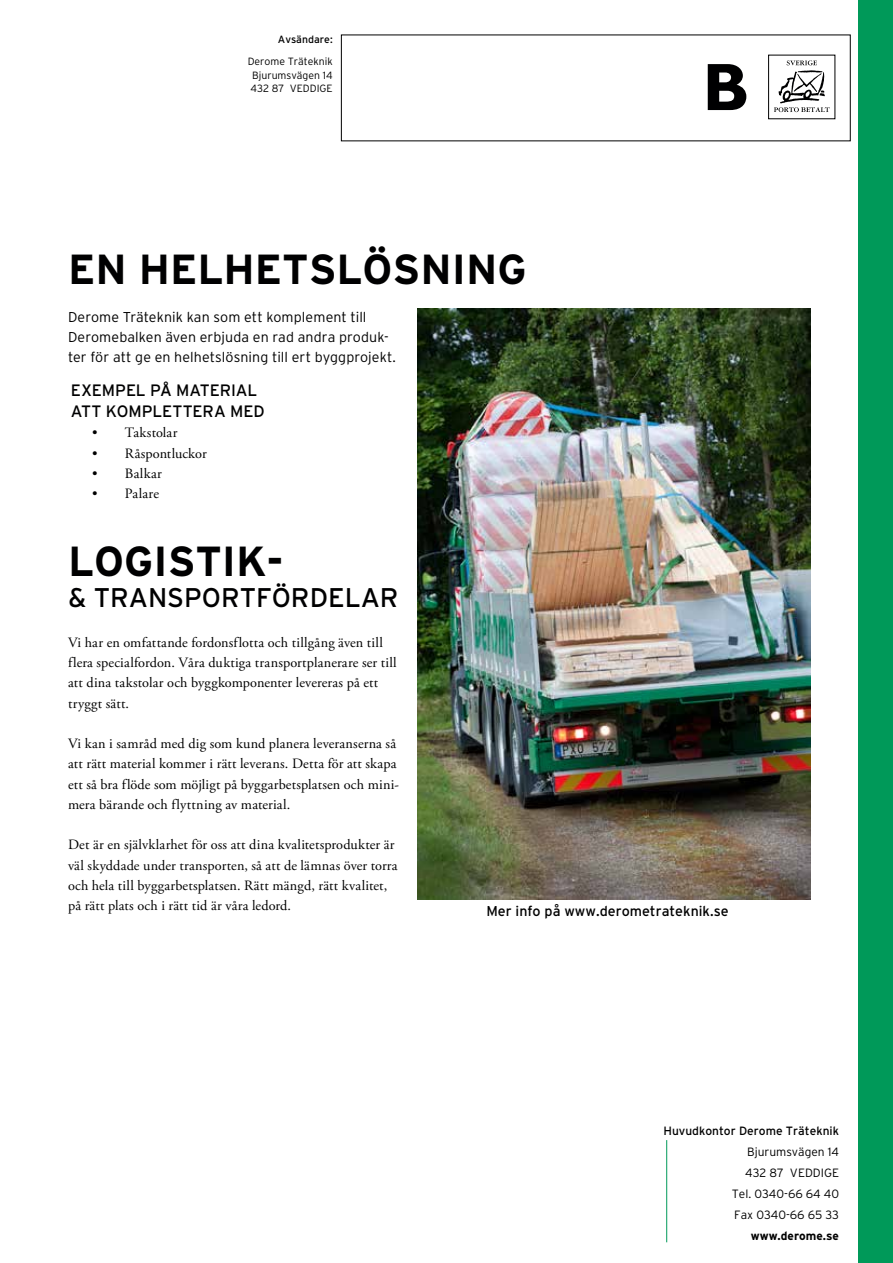
<style>
.page{position:relative;width:893px;height:1263px;background:#fff}
.page>*{position:absolute;margin:0;border:0;box-sizing:border-box;transform-origin:0 0}
.t1{font:700 42px "Interstate";color:#000001}
.t2{font:27px "Interstate";color:#000001}
.t3{font:16.5px/21px "Interstate";letter-spacing:-.005em;color:#000001}
.t4{font:14.25px/20.2px "Adobe Garamond Pro";letter-spacing:.01em;color:#000001}
.t5{font:300 14.25px/20.2px "Interstate";letter-spacing:.005em;color:#000001}
.t6{font:14.25px "Interstate";color:#000001}
.t7{font:300 12px/21px "Interstate";color:#000001;text-align:right}
.t8{font:12px "Interstate";color:#000001}
.t9{font:700 12px "Interstate";color:#000001}
.t10{font:300 10.5px/13.5px "Interstate";color:#000001;text-align:justify}
.t11{font:10.5px "Interstate";color:#000001}
</style>
<div class="page">
<hr style="left:666px;top:1140px;width:1px;height:102px;background:#009959">
<div style="left:859px;top:0;width:34px;height:1263px;background:#009959"></div>
<svg style="left:774px;top:61px;width:56px;height:51px"></svg>
<svg style="left:708px;top:64px;width:38px;height:46px"></svg>
<img style="left:417px;top:308px;width:394px;height:591px">
<p class="t11" style="left:278px;top:34px;width:56px">Avsändare:</p>
<p class="t10" style="left:248px;top:55px;width:86px">Derome Träteknik Bjurumsvägen 14<br>432 87 VEDDIGE</p>
<h1 class="t1" style="left:68px;top:246px;width:460px">EN HELHETSLÖSNING</h1>
<p class="t5" style="left:68px;top:306px;width:329px">Derome Träteknik kan som ett komplement till<br>Deromebalken även erbjuda en rad andra produk&shy;ter för att ge en helhetslösning till ert byggprojekt.</p>
<p class="t3" style="left:71px;top:380px;width:195px">EXEMPEL PÅ MATERIAL<br>ATT KOMPLETTERA MED</p>
<p class="t4" style="left:92px;top:423px;width:87px">• Takstolar</p>
<p class="t4" style="left:92px;top:443px;width:116px">• Råspontluckor</p>
<p class="t4" style="left:92px;top:464px;width:71px">• Balkar</p>
<p class="t4" style="left:92px;top:484px;width:68px">• Palare</p>
<h1 class="t1" style="left:68px;top:538px;width:217px">LOGISTIK-</h1>
<h2 class="t2" style="left:68px;top:582px;width:332px">&amp; TRANSPORTFÖRDELAR</h2>
<p class="t4" style="left:68px;top:633px;width:330px">Vi har en omfattande fordonsflotta och tillgång även till flera specialfordon. Våra duktiga transportplanerare ser till att dina takstolar och byggkomponenter levereras på ett tryggt sätt.</p>
<p class="t4" style="left:68px;top:734px;width:332px">Vi kan i samråd med dig som kund planera leveranserna så att rätt material kommer i rätt leverans. Detta för att skapa ett så bra flöde som möjligt på byggarbetsplatsen och mini&shy;mera bärande och flyttning av material.</p>
<p class="t4" style="left:68px;top:835px;width:331px">Det är en självklarhet för oss att dina kvalitetsprodukter är väl skyddade under transporten, så att de lämnas över torra och hela till byggarbetsplatsen. Rätt mängd, rätt kvalitet, på rätt plats och i rätt tid är våra ledord.</p>
<p class="t6" style="left:486px;top:903px;width:244px">Mer info på www.derometrateknik.se</p>
<p class="t8" style="left:663px;top:1124px;width:177px">Huvudkontor Derome Träteknik</p>
<p class="t7" style="left:732px;top:1141px;width:109px">Bjurumsvägen 14<br>432 87 VEDDIGE<br>Tel. 0340-66 64 40<br>Fax 0340-66 65 33</p>
<p class="t9" style="left:751px;top:1229px;width:90px">www.derome.se</p>
</div>
